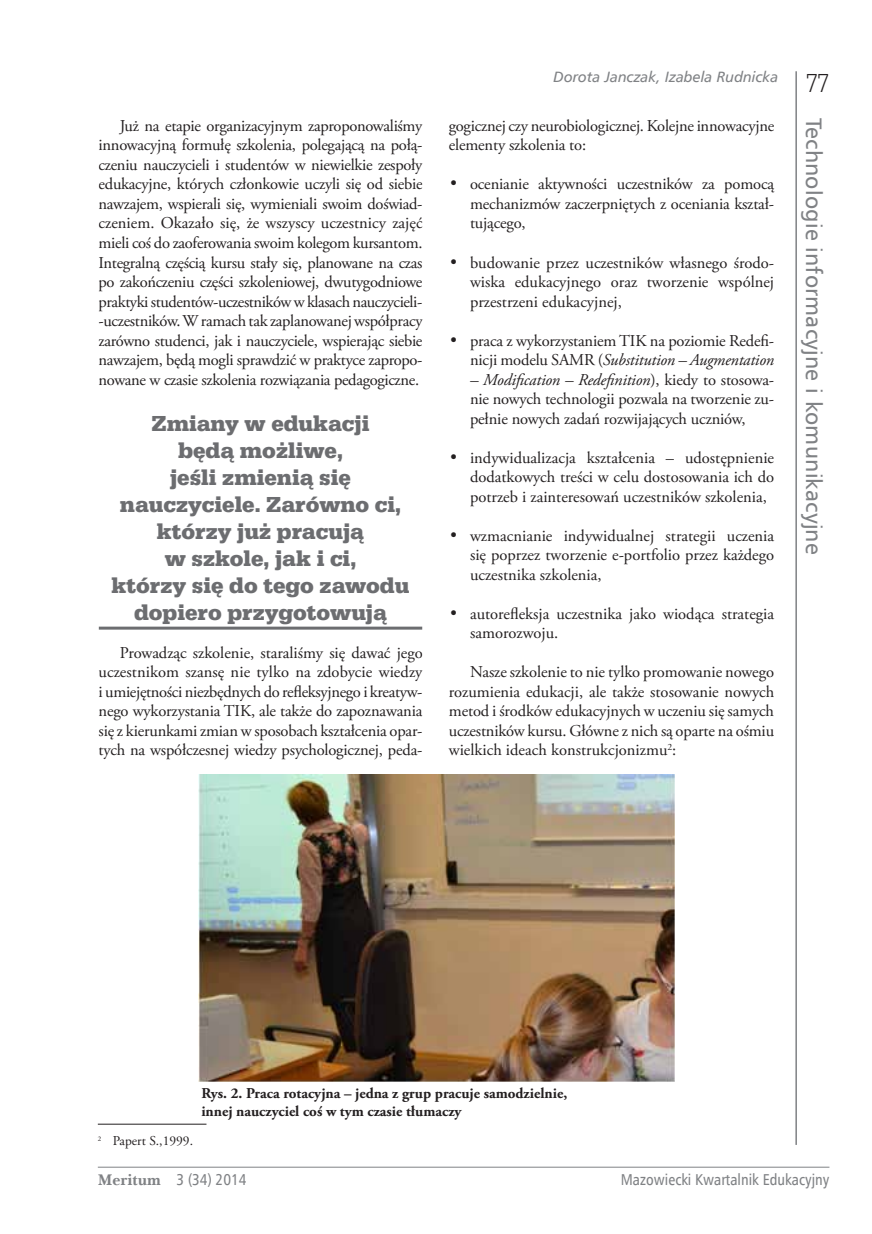
<style>
.page{position:relative;width:872px;height:1234px;background:#fff}
.page>*{position:absolute;margin:0;border:0;box-sizing:border-box;transform-origin:0 0}
.t1{font:27px "Serifa DEE Ligh";color:#231f20;scale:.8 1}
.t2{font:700 22.5px/27px "Serifa DEE";color:#6c6d70;text-align:center}
.t3{font:22.5px "Humnst 777 EU Normal";letter-spacing:.01em;color:#808285}
.t4{font:16.5px/19.5px "Adobe Garamond Pro";letter-spacing:-.01em;color:#231f20;text-align:justify}
.t5{font:15.75px "Humnst 777 Cn EU";color:#808285}
.t6{font:700 15px/18px "Adobe Garamond Pro";color:#231f20}
.t7{font:15px "Humnst 777 EU Italic";color:#808285}
.t8{font:13.5px "Adobe Garamond Pro";color:#231f20}
.s1{font-family:"Century 725 L2"}
.s2{font-style:italic}
.s3{font-family:"Baskerville EU";font-weight:700}
</style>
<div class="page">
<hr style="left:795px;top:71px;width:2px;height:1073px;background:#808285">
<hr style="left:98px;top:1166px;width:731px;height:1px;background:#808285">
<hr style="left:99px;top:626px;width:323px;height:3px;background:#6c6d70">
<hr style="left:98px;top:1123px;width:108px;height:1px;background:#231f20">
<img style="left:198px;top:774px;width:476px;height:307px">
<p class="t4" style="left:99px;top:116px;width:325px;text-indent:21px">Już na etapie organizacyjnym zaproponowaliśmy innowacyjną formułę szkolenia, polegającą na połą&shy;czeniu nauczycieli i studentów w niewielkie zespoły edukacyjne, których członkowie uczyli się od siebie nawzajem, wspierali się, wymieniali swoim doświad&shy;czeniem. Okazało się, że wszyscy uczestnicy zajęć mieli coś do zaoferowania swoim kolegom kursantom.<br>Integralną częścią kursu stały się, planowane na czas po zakończeniu części szkoleniowej, dwutygodniowe praktyki studentów-uczestników w klasach nauczycieli--uczestników. W ramach tak zaplanowanej współpracy zarówno studenci, jak i nauczyciele, wspierając siebie nawzajem, będą mogli sprawdzić w praktyce zapropo&shy;nowane w czasie szkolenia rozwiązania pedagogiczne.</p>
<h2 class="t2" style="left:112px;top:410px;width:299px">Zmiany w edukacji<br>będą możliwe,<br>jeśli zmienią się nauczyciele. Zarówno ci, którzy już pracują<br>w szkole, jak i ci,<br>którzy się do tego zawodu dopiero przygotowują</h2>
<p class="t4" style="left:99px;top:643px;width:325px;text-indent:21px">Prowadząc szkolenie, staraliśmy się dawać jego uczestnikom szansę nie tylko na zdobycie wiedzy i umiejętności niezbędnych do refleksyjnego i kreatyw&shy;nego wykorzystania TIK, ale także do zapoznawania się z kierunkami zmian w sposobach kształcenia opar&shy;tych na współczesnej wiedzy psychologicznej, peda-</p>
<p class="t7" style="left:553px;top:67px;width:226px">Dorota Janczak, Izabela Rudnicka</p>
<p class="t4" style="left:449px;top:116px;width:327px">gogicznej czy neurobiologicznej. Kolejne innowacyjne elementy szkolenia to:</p>
<p class="t4" style="left:470px;top:175px;width:306px;text-indent:-21px"><span class="s1">•</span> ocenianie aktywności uczestników za pomocą mechanizmów zaczerpniętych z oceniania kształ&shy;tującego,</p>
<p class="t4" style="left:470px;top:253px;width:306px;text-indent:-21px"><span class="s1">•</span> budowanie przez uczestników własnego środo&shy;wiska edukacyjnego oraz tworzenie wspólnej przestrzeni edukacyjnej,</p>
<p class="t4" style="left:449px;top:331px;width:327px;text-align:right"><span class="s1">•</span> praca z wykorzystaniem TIK na poziomie Redefi&shy;nicji modelu SAMR (<span class="s2">Substitution – Augmentation</span></p>
<p class="t4" style="left:470px;top:370px;width:306px"><span class="s2">– Modification – Redefinition</span>), kiedy to stosowa&shy;nie nowych technologii pozwala na tworzenie zu&shy;pełnie nowych zadań rozwijających uczniów,</p>
<p class="t4" style="left:470px;top:448px;width:306px;text-indent:-21px"><span class="s1">•</span> indywidualizacja kształcenia – udostępnienie dodatkowych treści w celu dostosowania ich do potrzeb i zainteresowań uczestników szkolenia,</p>
<p class="t4" style="left:470px;top:526px;width:306px;text-indent:-21px"><span class="s1">•</span> wzmacnianie indywidualnej strategii uczenia się poprzez tworzenie e-portfolio przez każdego uczestnika szkolenia,</p>
<p class="t4" style="left:470px;top:604px;width:306px;text-indent:-21px"><span class="s1">•</span> autorefleksja uczestnika jako wiodąca strategia samorozwoju.</p>
<p class="t4" style="left:449px;top:662px;width:327px;text-indent:21px">Nasze szkolenie to nie tylko promowanie nowego rozumienia edukacji, ale także stosowanie nowych metod i środków edukacyjnych w uczeniu się samych uczestników kursu. Główne z nich są oparte na ośmiu wielkich ideach konstrukcjonizmu<sup>2</sup>:</p>
<h1 class="t1" style="left:806px;top:67px;width:30px">77</h1>
<h2 class="t3" style="left:828px;top:118px;width:438px;rotate:90deg">Technologie informacyjne i komunikacyjne</h2>
<p class="t8" style="left:98px;top:1132px;width:97px"><sup>2</sup> Papert S.,1999.</p>
<p class="t6" style="left:201px;top:1084px;width:367px">Rys. 2. Praca rotacyjna – jedna z grup pracuje samodzielnie, innej nauczyciel coś w tym czasie tłumaczy</p>
<p class="t5" style="left:98px;top:1169px;width:150px"><span class="s3">Meritum</span> 3 (34) 2014</p>
<p class="t5" style="left:621px;top:1169px;width:210px">Mazowiecki Kwartalnik Edukacyjny</p>
</div>
